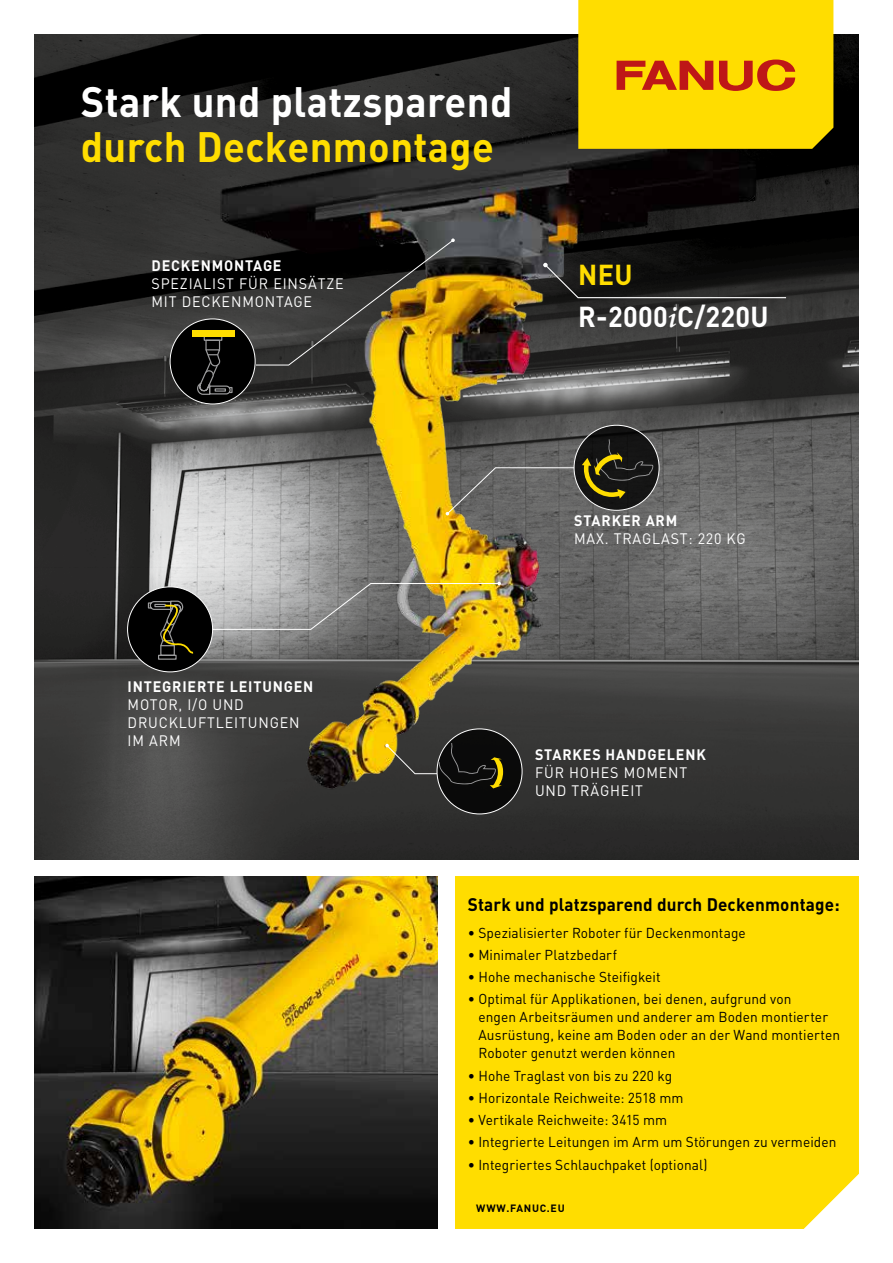
<style>
.page{position:relative;width:893px;height:1263px;background:#fff}
.page>*{position:absolute;margin:0;border:0;box-sizing:border-box;transform-origin:0 0}
.t1{font:700 42px "DIN Pro";letter-spacing:.01em;color:#fff;scale:.95 1}
.t2{font:700 42px "DIN Pro";letter-spacing:.01em;color:#fd0;scale:.95 1}
.t3{font:700 28.5px/42px "DIN Pro";letter-spacing:.01em;color:#fff;scale:.95 1}
.t4{font:700 18px "DIN Pro";letter-spacing:.01em;color:#000;scale:.95 1}
.t5{font:15px/18px "DIN Pro";letter-spacing:.06em;color:#fff;scale:.95 1}
.t6{font:700 15px "DIN Pro";letter-spacing:.06em;color:#fff;scale:.95 1}
.t7{font:14.25px/18px "DIN Pro";letter-spacing:.01em;color:#000;scale:.96 1}
.t8{font:700 10.5px "DIN Pro";letter-spacing:.07em;color:#000}
.s1{color:#fd0}
.s2{font-family:"Palatino Linotype";font-style:italic}
</style>
<div class="page">
<img style="left:34px;top:34px;width:825px;height:825px">
<img style="left:34px;top:876px;width:404px;height:353px">
<div style="left:455px;top:876px;width:404px;height:353px;background:#fd0"></div>
<img style="left:188px;top:68px;width:591px;height:769px">
<svg style="left:543px;top:263px;width:244px;height:36px;background:#20201f"></svg>
<svg style="left:574px;top:425px;width:85px;height:85px"></svg>
<svg style="left:582px;top:439px;width:72px;height:60px;background:#353119"></svg>
<svg style="left:437px;top:729px;width:85px;height:85px;background:#131312"></svg>
<svg style="left:385px;top:743px;width:118px;height:45px;background:#353223"></svg>
<img style="left:207px;top:582px;width:294px;height:48px">
<svg style="left:255px;top:238px;width:200px;height:128px;background:#524621"></svg>
<svg style="left:446px;top:467px;width:129px;height:48px;background:#6d6c66"></svg>
<div style="left:128px;top:587px;width:85px;height:85px;background:#000;border-radius:50%"></div>
<div style="left:160px;top:645px;width:15px;height:11px;border:1px solid #9c9c9d"></div>
<div style="left:158px;top:655px;width:19px;height:5px;border:1px solid #9c9c9d"></div>
<svg style="left:147px;top:600px;width:47px;height:54px"></svg>
<div style="left:170px;top:319px;width:85px;height:85px;background:#000;border-radius:50%"></div>
<div style="left:205px;top:340px;width:15px;height:10px;border:1px solid #9c9c9d"></div>
<svg style="left:197px;top:349px;width:36px;height:46px"></svg>
<div style="left:204px;top:336px;width:18px;height:5px;border:1px solid #9c9c9d"></div>
<div style="left:192px;top:330px;width:43px;height:7px;background:#fd0"></div>
<svg style="left:578px;top:0;width:255px;height:149px;background:#f7cc02"></svg>
<h1 class="t1" style="left:81px;top:73px;width:456px">Stark und platzsparend</h1>
<h1 class="t2" style="left:81px;top:118px;width:436px">durch Deckenmontage</h1>
<p class="t6" style="left:151px;top:255px;width:138px">DECKENMONTAGE</p>
<p class="t5" style="left:151px;top:274px;width:204px">SPEZIALIST FÜR EINSÄTZE<br>MIT DECKENMONTAGE</p>
<h2 class="t3" style="left:578px;top:253px;width:202px"><span class="s1">NEU<br></span>R-2000<span class="s2">i</span>C/220U</h2>
<p class="t6" style="left:128px;top:676px;width:197px">INTEGRIERTE LEITUNGEN</p>
<p class="t5" style="left:128px;top:695px;width:183px">MOTOR, I/O UND<br>DRUCKLUFTLEITUNGEN<br>IM ARM</p>
<p class="t6" style="left:574px;top:510px;width:110px">STARKER ARM</p>
<p class="t5" style="left:574px;top:529px;width:182px">MAX. TRAGLAST: 220 KG</p>
<p class="t6" style="left:535px;top:745px;width:181px">STARKES HANDGELENK</p>
<p class="t5" style="left:535px;top:763px;width:162px">FÜR HOHES MOMENT<br>UND TRÄGHEIT</p>
<p class="t4" style="left:468px;top:892px;width:393px">Stark und platzsparend durch Deckenmontage:</p>
<p class="t7" style="left:468px;top:923px;width:291px">• Spezialisierter Roboter für Deckenmontage</p>
<p class="t7" style="left:468px;top:945px;width:157px">• Minimaler Platzbedarf</p>
<p class="t7" style="left:468px;top:967px;width:203px">• Hohe mechanische Steifigkeit</p>
<p class="t7" style="left:478px;top:989px;width:378px;text-indent:-11px">• Optimal für Applikationen, bei denen, aufgrund von<br>engen Arbeitsräumen und anderer am Boden montierter Ausrüstung, keine am Boden oder an der Wand montierten Roboter genutzt werden können</p>
<p class="t7" style="left:468px;top:1066px;width:214px">• Hohe Traglast von bis zu 220 kg</p>
<p class="t7" style="left:468px;top:1088px;width:226px">• Horizontale Reichweite: 2518 mm</p>
<p class="t7" style="left:468px;top:1110px;width:209px">• Vertikale Reichweite: 3415 mm</p>
<p class="t7" style="left:468px;top:1132px;width:386px">• Integrierte Leitungen im Arm um Störungen zu vermeiden</p>
<p class="t7" style="left:468px;top:1155px;width:251px">• Integriertes Schlauchpaket (optional)</p>
<p class="t8" style="left:476px;top:1201px;width:90px">WWW.FANUC.EU</p>
</div>
